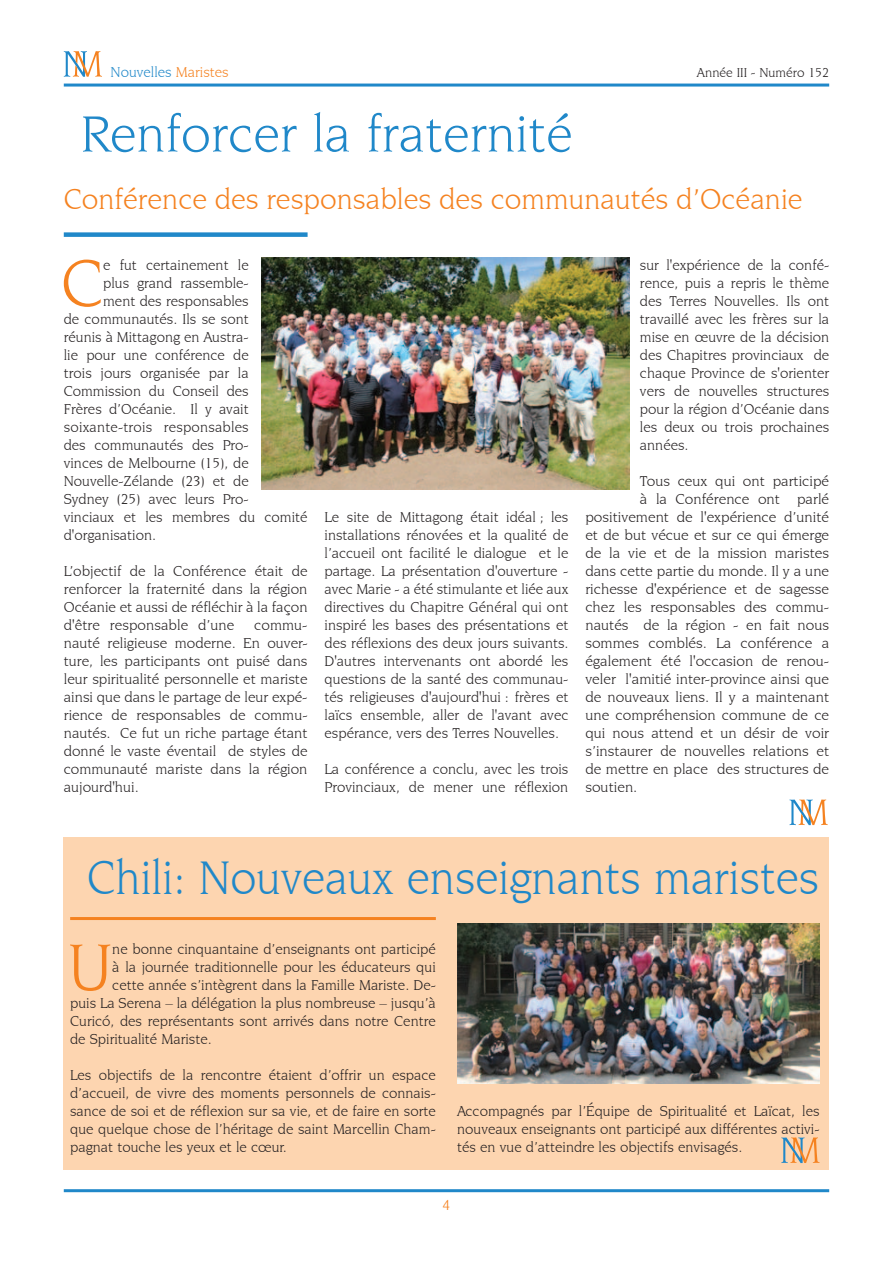
<style>
.page{position:relative;width:893px;height:1263px;background:#fff}
.page>*{position:absolute;margin:0;border:0;box-sizing:border-box;transform-origin:0 0}
.t1{font:70.2px "Novarese IT Cby BT";color:#f58220}
.t2{font:54px "Novarese IT Cby BT";color:#2088c9}
.t3{font:49.5px "Novarese IT Cby BT";color:#2088c9;scale:.95 1}
.t4{font:30px "Novarese IT Cby BT";color:#f58220}
.t5{font:15px/18px "Novarese IT Cby BT";color:#231f20;text-align:justify}
.t6{font:15px "Novarese IT Cby BT";color:#2088c9}
.t7{font:15px "Novarese IT Cby BT";color:#f58220}
.t8{font:13.5px "Novarese IT Cby BT";color:#231f20}
.s1{color:#f58220}
</style>
<div class="page">
<hr style="left:64px;top:1189px;width:765px;height:3px;background:#2088c9">
<hr style="left:64px;top:84px;width:765px;height:3px;background:#2088c9">
<svg style="left:64px;top:51px;width:38px;height:26px"></svg>
<svg style="left:789px;top:799px;width:39px;height:26px"></svg>
<div style="left:64px;top:232px;width:244px;height:5px;background:#2088c9"></div>
<div style="left:64px;top:837px;width:765px;height:332px;background:#fdd5b0"></div>
<img style="left:261px;top:257px;width:368px;height:232px">
<svg style="left:781px;top:1137px;width:38px;height:26px"></svg>
<img style="left:457px;top:923px;width:362px;height:160px">
<hr style="left:70px;top:917px;width:366px;height:3px;background:#f58220">
<p class="t6" style="left:111px;top:63px;width:120px">Nouvelles <span class="s1">Maristes</span></p>
<p class="t8" style="left:697px;top:64px;width:134px">Année III - Numéro 152</p>
<h2 class="t2" style="left:81px;top:102px;width:493px">Renforcer la fraternité</h2>
<h3 class="t4" style="left:64px;top:181px;width:740px">Conférence des responsables des communautés d’Océanie</h3>
<h1 class="t1" style="left:61px;top:241px;width:44px">C</h1>
<p class="t5" style="left:103px;top:256px;width:147px">e fut certainement le</p>
<p class="t5" style="left:103px;top:274px;width:147px">plus grand rassemble-</p>
<p class="t5" style="left:103px;top:292px;width:147px">ment des responsables</p>
<p class="t5" style="left:64px;top:310px;width:186px">de communautés. Ils se sont</p>
<p class="t5" style="left:64px;top:328px;width:186px">réunis à Mittagong en Austra-</p>
<p class="t5" style="left:64px;top:346px;width:186px">lie pour une conférence de</p>
<p class="t5" style="left:64px;top:364px;width:186px">trois jours organisée par la</p>
<p class="t5" style="left:64px;top:382px;width:186px">Commission du Conseil des</p>
<p class="t5" style="left:64px;top:400px;width:186px">Frères d’Océanie. Il y avait</p>
<p class="t5" style="left:64px;top:418px;width:186px">soixante-trois responsables</p>
<p class="t5" style="left:64px;top:436px;width:186px">des communautés des Pro-</p>
<p class="t5" style="left:64px;top:454px;width:186px">vinces de Melbourne (15), de</p>
<p class="t5" style="left:64px;top:472px;width:186px">Nouvelle-Zélande (23) et de</p>
<p class="t5" style="left:64px;top:490px;width:186px">Sydney (25) avec leurs Pro-</p>
<p class="t5" style="left:64px;top:508px;width:245px">vinciaux et les membres du comité</p>
<p class="t5" style="left:64px;top:526px;width:94px">d'organisation.</p>
<p class="t5" style="left:64px;top:562px;width:245px">L’objectif de la Conférence était de renforcer la fraternité dans la région Océanie et aussi de réfléchir à la façon d'être responsable d’une</p>
<p class="t5" style="left:64px;top:616px;width:245px;text-indent:190px">commu&shy;nauté religieuse moderne. En ouver&shy;ture, les participants ont puisé dans leur spiritualité personnelle et mariste ainsi que dans le partage de leur expé&shy;rience de responsables de commu&shy;nautés. Ce fut un riche partage étant donné le vaste éventail de styles de communauté mariste dans la région aujourd'hui.</p>
<p class="t5" style="left:325px;top:508px;width:245px">Le site de Mittagong était idéal ; les installations rénovées et la qualité de l’accueil ont facilité le dialogue et le partage. La présentation d'ouverture - avec Marie - a été stimulante et liée aux directives du Chapitre Général qui ont inspiré les bases des présentations et des réflexions des deux jours suivants.<br>D'autres intervenants ont abordé les questions de la santé des communau&shy;tés religieuses d'aujourd'hui : frères et laïcs ensemble, aller de l'avant avec espérance, vers des Terres Nouvelles.</p>
<p class="t5" style="left:325px;top:760px;width:245px">La conférence a conclu, avec les trois<br>Provinciaux, de mener une réflexion</p>
<p class="t5" style="left:640px;top:256px;width:191px">sur l'expérience de la confé&shy;rence, puis a repris le thème des Terres Nouvelles. Ils ont travaillé avec les frères sur la mise en œuvre de la décision des Chapitres provinciaux de chaque Province de s'orienter vers de nouvelles structures pour la région d’Océanie dans les deux ou trois prochaines années.</p>
<p class="t5" style="left:640px;top:472px;width:191px">Tous ceux qui ont participé</p>
<p class="t5" style="left:640px;top:490px;width:191px">à la Conférence ont parlé</p>
<p class="t5" style="left:585px;top:508px;width:245px">positivement de l'expérience d’unité</p>
<p class="t5" style="left:585px;top:526px;width:245px">et de but vécue et sur ce qui émerge</p>
<p class="t5" style="left:585px;top:544px;width:245px">de la vie et de la mission maristes</p>
<p class="t5" style="left:585px;top:562px;width:245px">dans cette partie du monde. Il y a une</p>
<p class="t5" style="left:585px;top:580px;width:245px">richesse d'expérience et de sagesse</p>
<p class="t5" style="left:585px;top:598px;width:245px">chez les responsables des commu-</p>
<p class="t5" style="left:585px;top:616px;width:245px">nautés de la région - en fait nous</p>
<p class="t5" style="left:585px;top:634px;width:245px">sommes comblés. La conférence a</p>
<p class="t5" style="left:585px;top:652px;width:245px">également été l'occasion de renou-</p>
<p class="t5" style="left:585px;top:670px;width:245px">veler l'amitié inter-province ainsi que</p>
<p class="t5" style="left:585px;top:688px;width:245px">de nouveaux liens. Il y a maintenant</p>
<p class="t5" style="left:585px;top:706px;width:245px">une compréhension commune de ce</p>
<p class="t5" style="left:585px;top:724px;width:245px">qui nous attend et un désir de voir</p>
<p class="t5" style="left:585px;top:742px;width:245px">s’instaurer de nouvelles relations et</p>
<p class="t5" style="left:585px;top:760px;width:245px">de mettre en place des structures de</p>
<p class="t5" style="left:585px;top:778px;width:53px">soutien.</p>
<h3 class="t3" style="left:87px;top:849px;width:772px">Chili: Nouveaux enseignants maristes</h3>
<h1 class="t1" style="left:68px;top:925px;width:46px">U</h1>
<p class="t5" style="left:112px;top:940px;width:325px">ne bonne cinquantaine d’enseignants ont participé</p>
<p class="t5" style="left:112px;top:958px;width:325px">à la journée traditionnelle pour les éducateurs qui</p>
<p class="t5" style="left:112px;top:976px;width:325px">cette année s’intègrent dans la Famille Mariste. De-</p>
<p class="t5" style="left:70px;top:994px;width:367px">puis La Serena – la délégation la plus nombreuse – jusqu’à</p>
<p class="t5" style="left:70px;top:1012px;width:367px">Curicó, des représentants sont arrivés dans notre Centre</p>
<p class="t5" style="left:70px;top:1030px;width:143px">de Spiritualité Mariste.</p>
<p class="t5" style="left:70px;top:1066px;width:367px">Les objectifs de la rencontre étaient d’offrir un espace d’accueil, de vivre des moments personnels de connais&shy;sance de soi et de réflexion sur sa vie, et de faire en sorte que quelque chose de l’héritage de saint Marcellin Cham&shy;pagnat touche les yeux et le cœur.</p>
<p class="t5" style="left:457px;top:1102px;width:364px">Accompagnés par l’Équipe de Spiritualité et Laïcat, les nouveaux enseignants ont participé aux différentes activi&shy;tés en vue d’atteindre les objectifs envisagés.</p>
<p class="t7" style="left:443px;top:1196px;width:9px">4</p>
</div>
